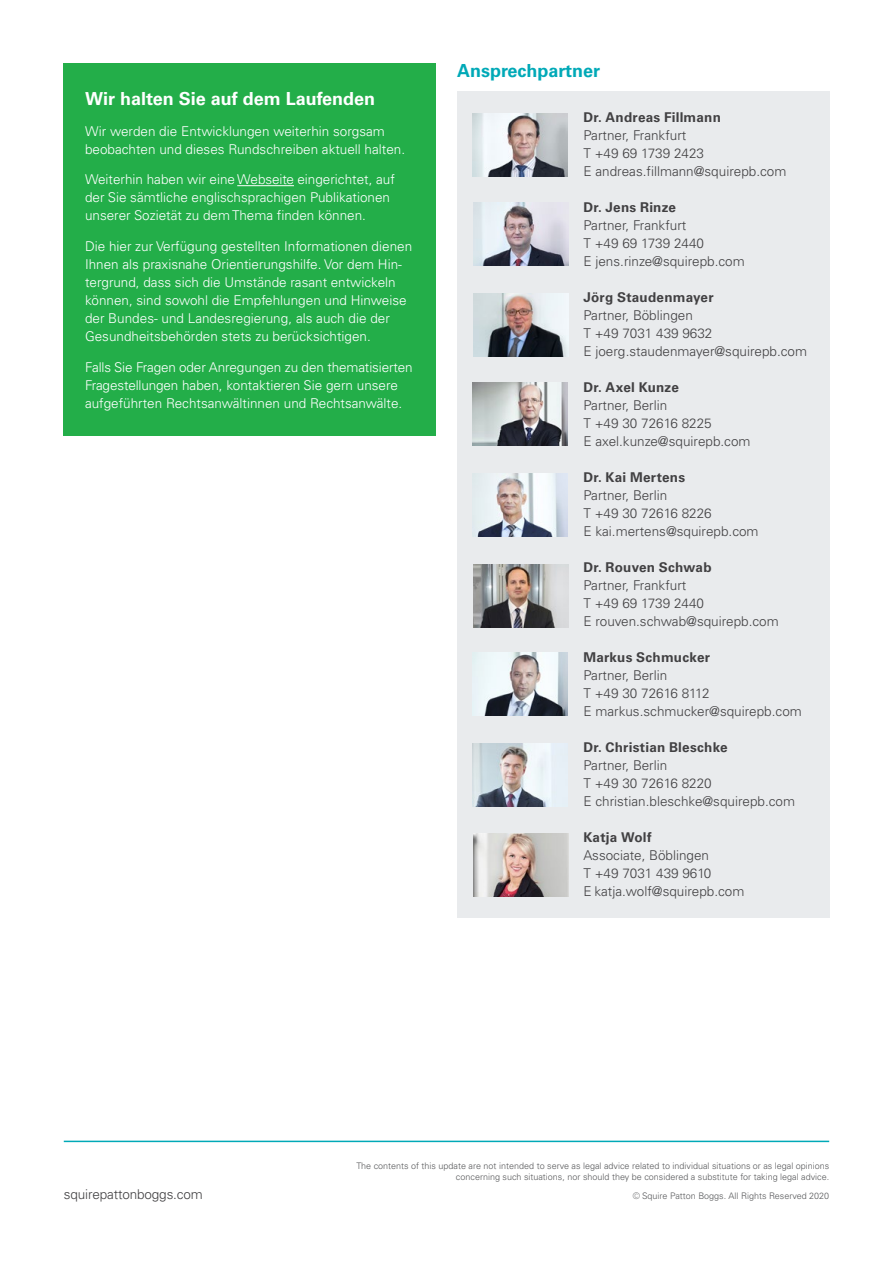
<style>
.page{position:relative;width:893px;height:1263px;background:#fff}
.page>*{position:absolute;margin:0;border:0;box-sizing:border-box;transform-origin:0 0}
.t1{font:700 18px "Univers LTCYR 65";color:#fff}
.t2{font:700 18px "Univers LTCYR 65";color:#00a9b7}
.t3{font:300 13.5px/18px "Univers LTCYR 45";color:#fff}
.t4{font:300 13.5px/18px "Univers LTCYR 45";color:#414042}
.t5{font:700 13.5px "Univers LTCYR 65";letter-spacing:.015em;color:#414042}
.t6{font:300 9px/10.8px "Univers LTCYR 45";color:#58595b;text-align:right}
</style>
<div class="page">
<div style="left:64px;top:64px;width:372px;height:372px;background:#23ae49"></div>
<hr style="left:237px;top:185px;width:57px;height:1px;background:#fff">
<hr style="left:64px;top:1140px;width:765px;height:2px;background:#00a9b7">
<div style="left:457px;top:91px;width:372px;height:827px;background:#e9ebed"></div>
<img style="left:473px;top:383px;width:95px;height:63px">
<img style="left:476px;top:653px;width:92px;height:63px">
<img style="left:472px;top:743px;width:92px;height:63px">
<img style="left:473px;top:833px;width:96px;height:64px">
<img style="left:473px;top:293px;width:96px;height:63px">
<img style="left:472px;top:114px;width:95px;height:63px">
<img style="left:473px;top:203px;width:96px;height:63px">
<img style="left:473px;top:473px;width:95px;height:64px">
<img style="left:473px;top:564px;width:96px;height:63px">
<h1 class="t1" style="left:85px;top:86px;width:292px">Wir halten Sie auf dem Laufenden</h1>
<p class="t3" style="left:85px;top:121px;width:322px">Wir werden die Entwicklungen weiterhin sorgsam beobachten und dieses Rundschreiben aktuell halten.</p>
<p class="t3" style="left:85px;top:170px;width:311px">Weiterhin haben wir eine Webseite eingerichtet, auf der Sie sämtliche englischsprachigen Publikationen unserer Sozietät zu dem Thema finden können.</p>
<p class="t3" style="left:85px;top:237px;width:329px">Die hier zur Verfügung gestellten Informationen dienen Ihnen als praxisnahe Orientierungshilfe. Vor dem Hin&shy;tergrund, dass sich die Umstände rasant entwickeln können, sind sowohl die Empfehlungen und Hinweise der Bundes- und Landesregierung, als auch die der Gesundheitsbehörden stets zu berücksichtigen.</p>
<p class="t3" style="left:85px;top:358px;width:329px">Falls Sie Fragen oder Anregungen zu den thematisierten<br>Fragestellungen haben, kontaktieren Sie gern unsere aufgeführten Rechtsanwältinnen und Rechtsanwälte.</p>
<h1 class="t2" style="left:457px;top:58px;width:145px">Ansprechpartner</h1>
<p class="t5" style="left:583px;top:108px;width:139px">Dr. Andreas Fillmann</p>
<p class="t4" style="left:583px;top:126px;width:204px">Partner, Frankfurt<br>T +49 69 1739 2423<br>E andreas.fillmann@squirepb.com</p>
<p class="t5" style="left:583px;top:198px;width:94px">Dr. Jens Rinze</p>
<p class="t4" style="left:583px;top:216px;width:163px">Partner, Frankfurt<br>T +49 69 1739 2440<br>E jens.rinze@squirepb.com</p>
<p class="t5" style="left:583px;top:288px;width:132px">Jörg Staudenmayer</p>
<p class="t4" style="left:583px;top:306px;width:225px">Partner, Böblingen<br>T +49 7031 439 9632<br>E joerg.staudenmayer@squirepb.com</p>
<p class="t5" style="left:583px;top:378px;width:97px">Dr. Axel Kunze</p>
<p class="t4" style="left:583px;top:396px;width:169px">Partner, Berlin<br>T +49 30 72616 8225<br>E axel.kunze@squirepb.com</p>
<p class="t5" style="left:583px;top:468px;width:103px">Dr. Kai Mertens</p>
<p class="t4" style="left:583px;top:486px;width:177px">Partner, Berlin<br>T +49 30 72616 8226<br>E kai.mertens@squirepb.com</p>
<p class="t5" style="left:583px;top:558px;width:130px">Dr. Rouven Schwab</p>
<p class="t4" style="left:583px;top:576px;width:197px">Partner, Frankfurt<br>T +49 69 1739 2440<br>E rouven.schwab@squirepb.com</p>
<p class="t5" style="left:583px;top:648px;width:128px">Markus Schmucker</p>
<p class="t4" style="left:583px;top:666px;width:220px">Partner, Berlin<br>T +49 30 72616 8112<br>E markus.schmucker@squirepb.com</p>
<p class="t5" style="left:583px;top:738px;width:146px">Dr. Christian Bleschke</p>
<p class="t4" style="left:583px;top:756px;width:213px">Partner, Berlin<br>T +49 30 72616 8220<br>E christian.bleschke@squirepb.com</p>
<p class="t5" style="left:583px;top:828px;width:70px">Katja Wolf</p>
<p class="t4" style="left:583px;top:846px;width:162px">Associate, Böblingen<br>T +49 7031 439 9610<br>E katja.wolf@squirepb.com</p>
<p class="t6" style="left:356px;top:1160px;width:474px">The contents of this update are not intended to serve as legal advice related to individual situations or as legal opinions concerning such situations, nor should they be considered a substitute for taking legal advice.</p>
<p class="t4" style="left:64px;top:1185px;width:141px">squirepattonboggs.com</p>
<p class="t6" style="left:633px;top:1190px;width:198px">© Squire Patton Boggs. All Rights Reserved 2020</p>
</div>
